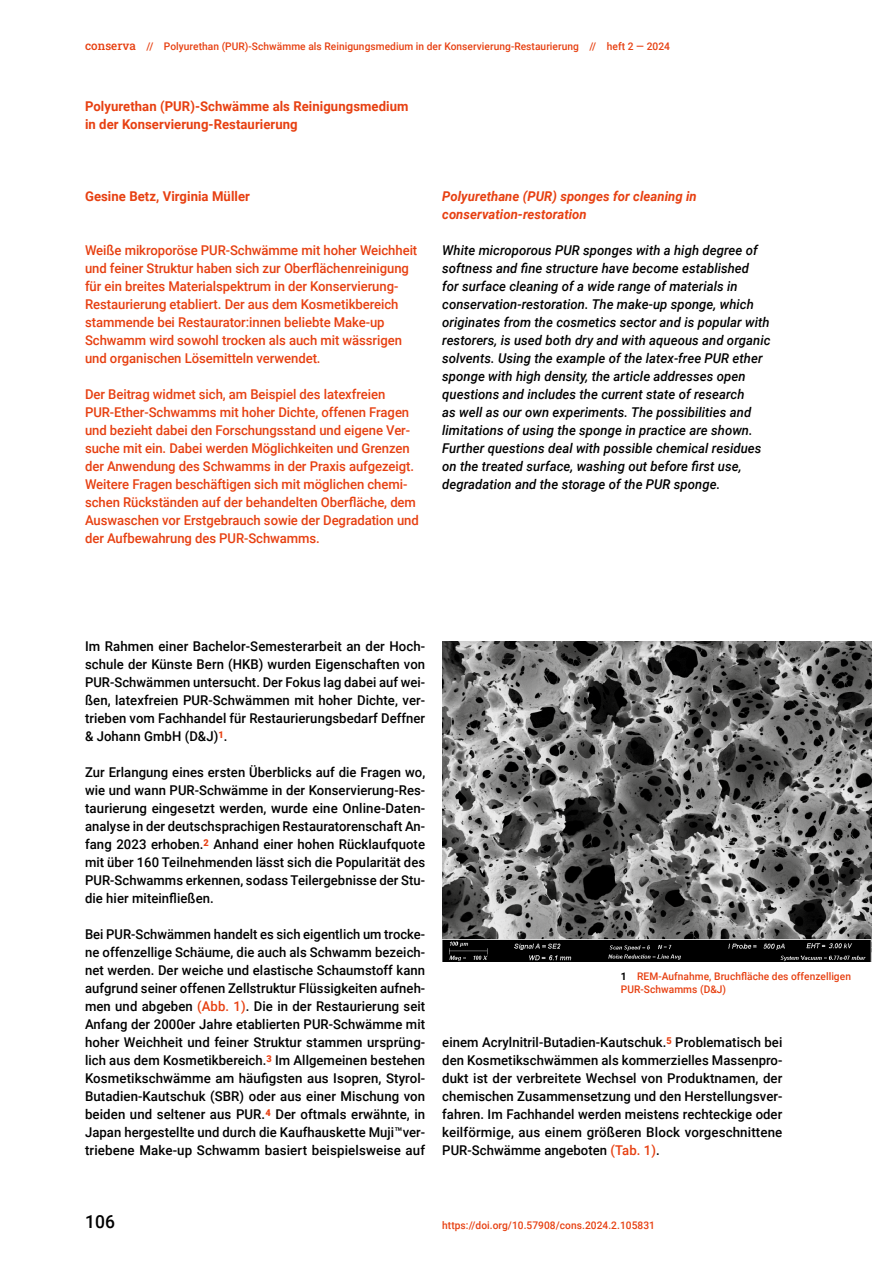
<style>
.page{position:relative;width:893px;height:1263px;background:#fff}
.page>*{position:absolute;margin:0;border:0;box-sizing:border-box;transform-origin:0 0}
.t1{font:500 18px "Roboto";color:#000}
.wild_009_flies{font:500 13.5px/18px "Roboto";letter-spacing:.005em;color:#000;text-align:justify}
.wild_009_flies_Orange_ohne_Einzug{font:500 13.5px/18px "Roboto";letter-spacing:-.005em;color:#e74011}
.wild_009_kursiv{font:italic 500 13.5px/18px "Roboto";letter-spacing:.005em;color:#000}
.wild_009_flies-2{font:500 13.5px/18px "Roboto";letter-spacing:.005em;color:#000;text-align:justify;scale:.96 1}
.wild_009_Head{font:700 13.5px/18px "Roboto";letter-spacing:.005em;color:#e74011}
.wild_009_kursiv-2{font:italic 700 13.5px/18px "Roboto";letter-spacing:.005em;color:#e74011}
.wild_009_Autor_in{font:700 13.5px "Roboto";letter-spacing:.005em;color:#e74011}
.wild_007_BU{font:500 10.5px/13.5px "Roboto";letter-spacing:.005em;color:#e74011}
.s1{font-family:"Roboto Slab";font-size:12px}
.s2{color:#e74011}
.s3{font-weight:700;color:#000}
</style>
<div class="page">
<img style="left:442px;top:641px;width:430px;height:321px">
<p class="wild_007_BU" style="left:85px;top:39px;width:586px"><span class="s1">conserva</span> // Polyurethan (PUR)-Schwämme als Reinigungsmedium in der Konservierung-Restaurierung // heft 2 — 2024</p>
<p class="wild_009_Head" style="left:85px;top:97px;width:325px">Polyurethan (PUR)-Schwämme als Reinigungsmedium in der Konservierung-Restaurierung</p>
<p class="wild_009_Autor_in" style="left:85px;top:187px;width:166px">Gesine Betz, Virginia Müller</p>
<p class="wild_009_flies_Orange_ohne_Einzug" style="left:85px;top:241px;width:334px">Weiße mikroporöse PUR-Schwämme mit hoher Weichheit und feiner Struktur haben sich zur Oberflächenreinigung für ein breites Materialspektrum in der Konservierung-Restaurierung etabliert. Der aus dem Kosmetikbereich stammende bei Restaurator:innen beliebte Make-up Schwamm wird sowohl trocken als auch mit wässrigen und organischen Lösemitteln verwendet.</p>
<p class="wild_009_flies_Orange_ohne_Einzug" style="left:85px;top:385px;width:335px">Der Beitrag widmet sich, am Beispiel des latexfreien PUR-Ether-Schwamms mit hoher Dichte, offenen Fragen und bezieht dabei den Forschungsstand und eigene Ver&shy;suche mit ein. Dabei werden Möglichkeiten und Grenzen der Anwendung des Schwamms in der Praxis aufgezeigt.<br>Weitere Fragen beschäftigen sich mit möglichen chemi&shy;schen Rückständen auf der behandelten Oberfläche, dem Auswaschen vor Erstgebrauch sowie der Degradation und der Aufbewahrung des PUR-Schwamms.</p>
<p class="wild_009_kursiv-2" style="left:442px;top:187px;width:256px">Polyurethane (PUR) sponges for cleaning in conservation-restoration</p>
<p class="wild_009_kursiv" style="left:442px;top:241px;width:330px">White microporous PUR sponges with a high degree of softness and fine structure have become established<br>for surface cleaning of a wide range of materials in conservation-restoration. The make-up sponge, which originates from the cosmetics sector and is popular with restorers, is used both dry and with aqueous and organic solvents. Using the example of the latex-free PUR ether sponge with high density, the article addresses open questions and includes the current state of research<br>as well as our own experiments. The possibilities and limitations of using the sponge in practice are shown.<br>Further questions deal with possible chemical residues on the treated surface, washing out before first use, degradation and the storage of the PUR sponge.</p>
<p class="wild_009_flies" style="left:85px;top:637px;width:342px">Im Rahmen einer Bachelor-Semesterarbeit an der Hoch&shy;schule der Künste Bern (HKB) wurden Eigenschaften von PUR-Schwämmen untersucht. Der Fokus lag dabei auf wei&shy;ßen, latexfreien PUR-Schwämmen mit hoher Dichte, ver&shy;trieben vom Fachhandel für Restaurierungsbedarf Deffner &amp; Johann GmbH (D&amp;J)<sup>1</sup>.</p>
<p class="wild_009_flies" style="left:85px;top:763px;width:342px">Zur Erlangung eines ersten Überblicks auf die Fragen wo, wie und wann PUR-Schwämme in der Konservierung-Res&shy;taurierung eingesetzt werden, wurde eine Online-Daten&shy;analyse in der deutschsprachigen Restauratorenschaft An&shy;fang 2023 erhoben.<sup>2</sup> Anhand einer hohen Rücklaufquote mit über 160 Teilnehmenden lässt sich die Popularität des PUR-Schwamms erkennen, sodass Teilergebnisse der Stu&shy;die hier miteinfließen.</p>
<p class="wild_009_flies-2" style="left:85px;top:925px;width:356px">Bei PUR-Schwämmen handelt es sich eigentlich um trocke&shy;ne offenzellige Schäume, die auch als Schwamm bezeich&shy;net werden. Der weiche und elastische Schaumstoff kann aufgrund seiner offenen Zellstruktur Flüssigkeiten aufneh&shy;men und abgeben <span class="s2">(Abb. 1)</span>. Die in der Restaurierung seit Anfang der 2000er Jahre etablierten PUR-Schwämme mit hoher Weichheit und feiner Struktur stammen ursprüng&shy;lich aus dem Kosmetikbereich.<sup>3</sup> Im Allgemeinen bestehen Kosmetikschwämme am häufigsten aus Isopren, Styrol-Butadien-Kautschuk (SBR) oder aus einer Mischung von beiden und seltener aus PUR.<sup>4</sup> Der oftmals erwähnte, in Japan hergestellte und durch die Kaufhauskette Muji™ver&shy;triebene Make-up Schwamm basiert beispielsweise auf</p>
<p class="wild_007_BU" style="left:621px;top:969px;width:232px"><span class="s3">1</span> REM-Aufnahme, Bruchfläche des offenzelligen<br>PUR-Schwamms (D&amp;J)</p>
<p class="wild_009_flies" style="left:442px;top:1033px;width:342px">einem Acrylnitril-Butadien-Kautschuk.<sup>5</sup> Problematisch bei den Kosmetikschwämmen als kommerzielles Massenpro&shy;dukt ist der verbreitete Wechsel von Produktnamen, der chemischen Zusammensetzung und den Herstellungsver&shy;fahren. Im Fachhandel werden meistens rechteckige oder keilförmige, aus einem größeren Block vorgeschnittene PUR-Schwämme angeboten <span class="s2">(Tab. 1)</span>.</p>
<h1 class="t1" style="left:85px;top:1209px;width:31px">106</h1>
<p class="wild_007_BU" style="left:442px;top:1218px;width:214px">https://doi.org/10.57908/cons.2024.2.105831</p>
</div>
